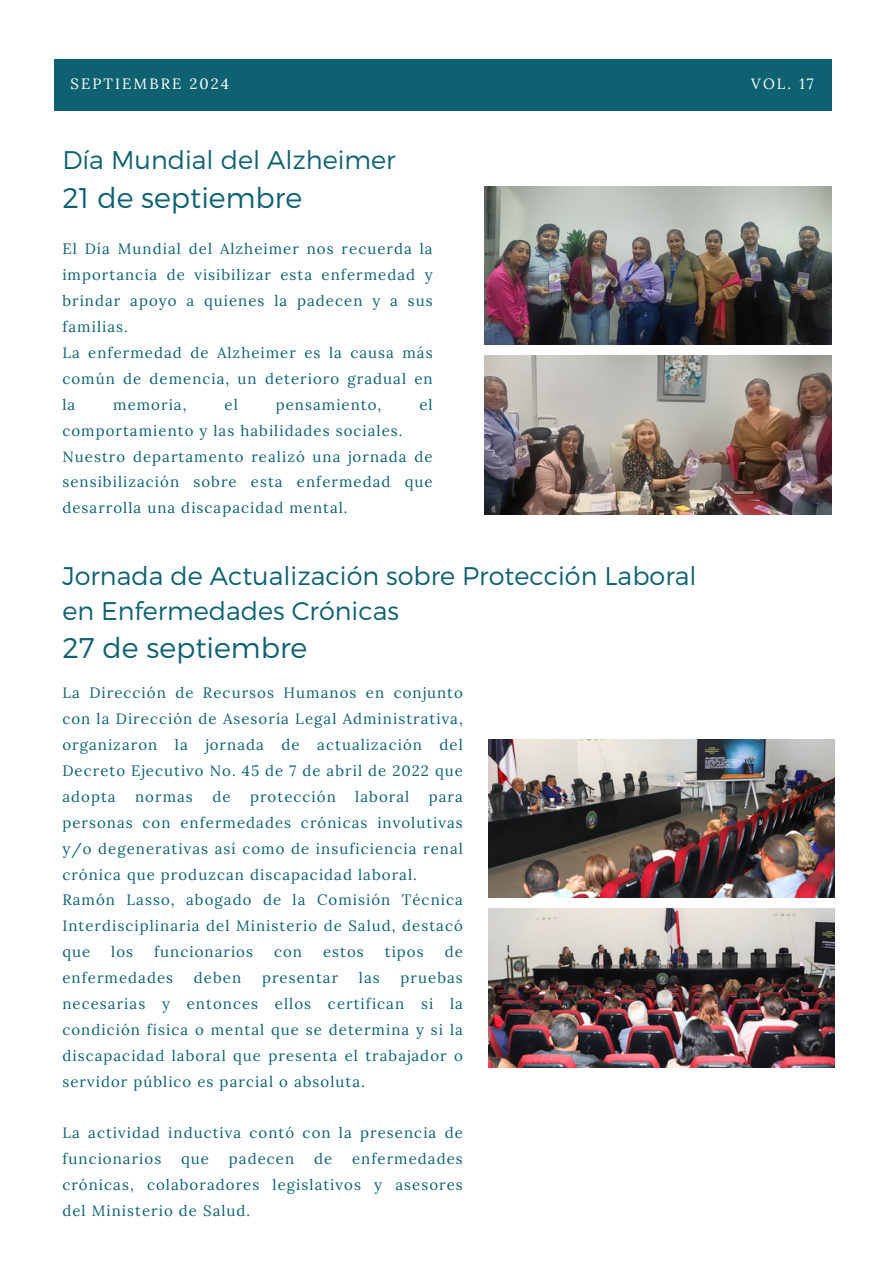
<style>
.page{position:relative;width:894px;height:1264px;background:#fff}
.page>*{position:absolute;margin:0;border:0;box-sizing:border-box;transform-origin:0 0}
.t1{font:300 28.5px "Montserrat";color:#0e6171}
.t2{font:300 25.5px/34.8px "Montserrat";color:#0e6171}
.t3{font:15px/25.8px "Lora";letter-spacing:.07em;color:#0e6171;text-align:justify}
.t4{font:14.85px "Lora";letter-spacing:.14em;color:#fff}
</style>
<div class="page">
<div style="left:54px;top:60px;width:777px;height:50px;background:#0e6171"></div>
<img style="left:488px;top:739px;width:346px;height:158px">
<img style="left:488px;top:908px;width:346px;height:159px">
<img style="left:484px;top:187px;width:347px;height:157px">
<img style="left:484px;top:356px;width:347px;height:158px">
<p class="t4" style="left:71px;top:74px;width:160px">SEPTIEMBRE 2024</p>
<h2 class="t4" style="left:751px;top:74px;width:64px">VOL. 17</h2>
<h2 class="t2" style="left:62px;top:142px;width:335px">Día Mundial del Alzheimer</h2>
<h2 class="t1" style="left:62px;top:179px;width:241px">21 de septiembre</h2>
<h1 class="t3" style="left:62px;top:236px;width:371px">El Día Mundial del Alzheimer nos recuerda la importancia de visibilizar esta enfermedad y brindar apoyo a quienes la padecen y a sus familias.</h1>
<p class="t3" style="left:62px;top:339px;width:371px">La enfermedad de Alzheimer es la causa más común de demencia, un deterioro gradual en la</p>
<p class="t3" style="left:113px;top:391px;width:75px">memoria,</p>
<p class="t3" style="left:224px;top:391px;width:15px">el</p>
<p class="t3" style="left:275px;top:391px;width:107px">pensamiento,</p>
<p class="t3" style="left:419px;top:391px;width:15px">el</p>
<p class="t3" style="left:62px;top:417px;width:341px">comportamiento y las habilidades sociales.</p>
<p class="t3" style="left:62px;top:443px;width:371px">Nuestro departamento realizó una jornada de sensibilización sobre esta enfermedad que desarrolla una discapacidad mental.</p>
<p class="t2" style="left:62px;top:557px;width:635px">Jornada de Actualización sobre Protección Laboral en Enfermedades Crónicas</p>
<p class="t1" style="left:62px;top:629px;width:246px">27 de septiembre</p>
<p class="t3" style="left:62px;top:680px;width:402px">La Dirección de Recursos Humanos en conjunto con la Dirección de Asesoría Legal Administrativa, organizaron la jornada de actualización del Decreto Ejecutivo No. 45 de 7 de abril de 2022 que adopta</p>
<p class="t3" style="left:135px;top:783px;width:59px">normas</p>
<p class="t3" style="left:212px;top:783px;width:20px">de</p>
<p class="t3" style="left:250px;top:783px;width:87px">protección</p>
<p class="t3" style="left:355px;top:783px;width:55px">laboral</p>
<p class="t3" style="left:62px;top:783px;width:402px;text-indent:366px">para personas con enfermedades crónicas involutivas y/o degenerativas así como de insuficiencia renal crónica que produzcan discapacidad laboral.</p>
<h1 class="t3" style="left:62px;top:887px;width:402px">Ramón Lasso, abogado de la Comisión Técnica Interdisciplinaria del Ministerio de Salud, destacó que</h1>
<h1 class="t3" style="left:111px;top:938px;width:23px">los</h1>
<h1 class="t3" style="left:154px;top:938px;width:100px">funcionarios</h1>
<h1 class="t3" style="left:274px;top:938px;width:29px">con</h1>
<h1 class="t3" style="left:323px;top:938px;width:42px">estos</h1>
<h1 class="t3" style="left:385px;top:938px;width:40px">tipos</h1>
<h1 class="t3" style="left:444px;top:938px;width:20px">de</h1>
<h1 class="t3" style="left:62px;top:964px;width:112px">enfermedades</h1>
<h1 class="t3" style="left:194px;top:964px;width:49px">deben</h1>
<h1 class="t3" style="left:262px;top:964px;width:78px">presentar</h1>
<h1 class="t3" style="left:359px;top:964px;width:22px">las</h1>
<h1 class="t3" style="left:62px;top:964px;width:402px;text-indent:338px">pruebas necesarias y entonces ellos certifican si la condición física o mental que se determina y si la discapacidad laboral que presenta el trabajador o servidor público es parcial o absoluta.</h1>
<p class="t3" style="left:62px;top:1119px;width:402px">La actividad inductiva contó con la presencia de funcionarios</p>
<p class="t3" style="left:62px;top:1145px;width:402px;text-indent:289px">enfermedades crónicas, colaboradores legislativos y asesores del Ministerio de Salud.</p>
<p class="t3" style="left:181px;top:1145px;width:29px">que</p>
<p class="t3" style="left:229px;top:1145px;width:67px">padecen</p>
<p class="t3" style="left:314px;top:1145px;width:20px">de</p>
</div>
